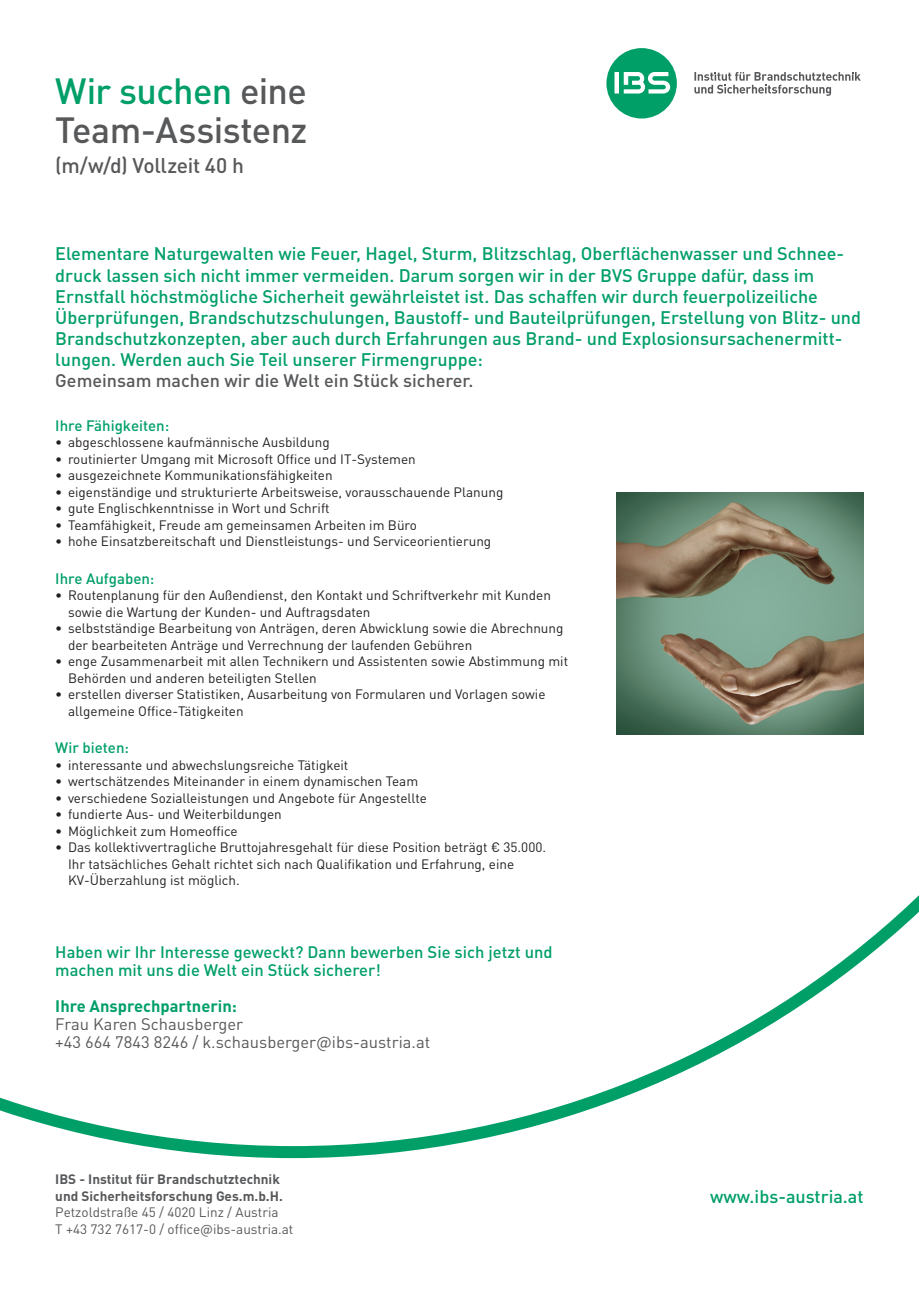
<style>
.page{position:relative;width:919px;height:1289px;background:#fff}
.page>*{position:absolute;margin:0;border:0;box-sizing:border-box;transform-origin:0 0}
.Head1{font:500 36px "DIN Pro";letter-spacing:-.015em;color:#57585a}
.Head1-2{font:500 36px "DIN Pro";letter-spacing:-.02em;color:#009f68}
.Head1-3{font:500 21px "DIN Pro";letter-spacing:-.015em;color:#57585a}
.Einleitung{font:500 18px/21px "DIN Pro";color:#009f68}
.Info{font:500 16.5px/18px "DIN Pro";color:#009f68}
.Info-2{font:16.5px "DIN Pro";color:#57585a}
.Info-3{font:700 16.5px "DIN Pro";color:#009f68}
.Einleitung-2{font:500 15px "DIN Pro";color:#009f68}
.t1{font:13.5px/16.5px "DIN Pro";color:#231f20}
.t2{font:13.5px/16.5px "DIN Pro";color:#57585a}
.t3{font:700 13.5px/16.5px "DIN Pro";color:#57585a}
.s1{color:#57585a}
</style>
<div class="page">
<svg style="left:694px;top:72px;width:166px;height:24px"></svg>
<div style="left:606px;top:48px;width:70px;height:70px;background:#009f68;border-radius:50%"></div>
<svg style="left:614px;top:72px;width:56px;height:21px"></svg>
<svg style="left:0;top:896px;width:918px;height:263px"></svg>
<img style="left:617px;top:492px;width:246px;height:242px">
<p class="Head1-2" style="left:55px;top:67px;width:253px">Wir suchen <span class="s1">eine</span></p>
<p class="Head1" style="left:55px;top:106px;width:253px">Team-Assistenz</p>
<p class="Head1-3" style="left:55px;top:151px;width:190px">(m/w/d) Vollzeit 40 h</p>
<p class="Einleitung" style="left:55px;top:243px;width:807px">Elementare Naturgewalten wie Feuer, Hagel, Sturm, Blitzschlag, Oberflächenwasser und Schnee&shy;druck lassen sich nicht immer vermeiden. Darum sorgen wir in der BVS Gruppe dafür, dass im Ernstfall höchstmögliche Sicherheit gewährleistet ist. Das schaffen wir durch feuerpolizeiliche Überprüfungen, Brandschutzschulungen, Baustoff- und Bauteilprüfungen, Erstellung von Blitz- und Brandschutzkonzepten, aber auch durch Erfahrungen aus Brand- und Explosionsursachenermitt&shy;lungen. Werden auch Sie Teil unserer Firmengruppe:<br><span class="s1">Gemeinsam machen wir die Welt ein Stück sicherer.</span></p>
<p class="Einleitung-2" style="left:55px;top:415px;width:115px">Ihre Fähigkeiten:</p>
<p class="t1" style="left:55px;top:433px;width:276px">• abgeschlossene kaufmännische Ausbildung</p>
<p class="t1" style="left:55px;top:450px;width:362px">• routinierter Umgang mit Microsoft Office und IT-Systemen</p>
<p class="t1" style="left:55px;top:466px;width:279px">• ausgezeichnete Kommunikationsfähigkeiten</p>
<p class="t1" style="left:55px;top:483px;width:449px">• eigenständige und strukturierte Arbeitsweise, vorausschauende Planung</p>
<p class="t1" style="left:55px;top:499px;width:276px">• gute Englischkenntnisse in Wort und Schrift</p>
<p class="t1" style="left:55px;top:516px;width:363px">• Teamfähigkeit, Freude am gemeinsamen Arbeiten im Büro</p>
<p class="t1" style="left:55px;top:532px;width:437px">• hohe Einsatzbereitschaft und Dienstleistungs- und Serviceorientierung</p>
<p class="Einleitung-2" style="left:55px;top:568px;width:101px">Ihre Aufgaben:</p>
<p class="t1" style="left:68px;top:586px;width:484px;text-indent:-13px">• Routenplanung für den Außendienst, den Kontakt und Schriftverkehr mit Kunden sowie die Wartung der Kunden- und Auftragsdaten</p>
<p class="t1" style="left:68px;top:619px;width:497px;text-indent:-13px">• selbstständige Bearbeitung von Anträgen, deren Abwicklung sowie die Abrechnung der bearbeiteten Anträge und Verrechnung der laufenden Gebühren</p>
<p class="t1" style="left:68px;top:652px;width:501px;text-indent:-13px">• enge Zusammenarbeit mit allen Technikern und Assistenten sowie Abstimmung mit<br>Behörden und anderen beteiligten Stellen</p>
<p class="t1" style="left:68px;top:685px;width:479px;text-indent:-13px">• erstellen diverser Statistiken, Ausarbeitung von Formularen und Vorlagen sowie allgemeine Office-Tätigkeiten</p>
<p class="Einleitung-2" style="left:55px;top:737px;width:75px">Wir bieten:</p>
<p class="t1" style="left:55px;top:756px;width:294px">• interessante und abwechslungsreiche Tätigkeit</p>
<p class="t1" style="left:55px;top:772px;width:364px">• wertschätzendes Miteinander in einem dynamischen Team</p>
<p class="t1" style="left:55px;top:789px;width:373px">• verschiedene Sozialleistungen und Angebote für Angestellte</p>
<p class="t1" style="left:55px;top:805px;width:228px">• fundierte Aus- und Weiterbildungen</p>
<p class="t1" style="left:55px;top:822px;width:184px">• Möglichkeit zum Homeoffice</p>
<p class="t1" style="left:68px;top:838px;width:479px;text-indent:-13px">• Das kollektivvertragliche Bruttojahresgehalt für diese Position beträgt € 35.000.<br>Ihr tatsächliches Gehalt richtet sich nach Qualifikation und Erfahrung, eine<br>KV-Überzahlung ist möglich.</p>
<p class="Info" style="left:55px;top:942px;width:499px">Haben wir Ihr Interesse geweckt? Dann bewerben Sie sich jetzt und machen mit uns die Welt ein Stück sicherer!</p>
<p class="Info-3" style="left:55px;top:994px;width:183px">Ihre Ansprechpartnerin:</p>
<p class="Info-2" style="left:55px;top:1012px;width:189px">Frau Karen Schausberger</p>
<p class="Info-2" style="left:55px;top:1030px;width:376px">+43 664 7843 8246 / k.schausberger@ibs-austria.at</p>
<p class="t3" style="left:55px;top:1170px;width:229px">IBS - Institut für Brandschutztechnik und Sicherheitsforschung Ges.m.b.H.</p>
<p class="t2" style="left:55px;top:1203px;width:240px">Petzoldstraße 45 / 4020 Linz / Austria<br>T +43 732 7617-0 / office@ibs-austria.at</p>
<h3 class="Einleitung" style="left:710px;top:1184px;width:155px">www.ibs-austria.at</h3>
</div>
